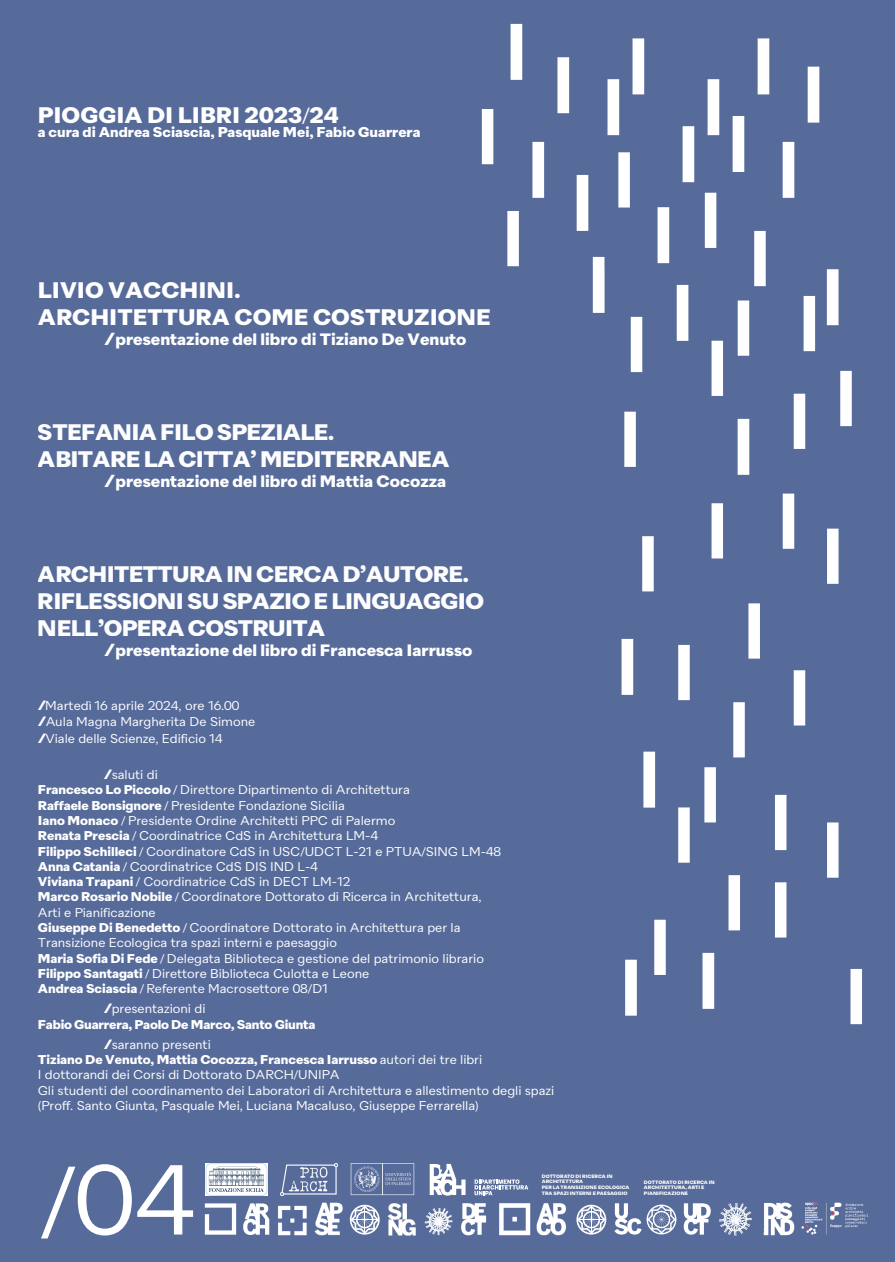
<style>
.page{position:relative;width:895px;height:1262px;background:#fff}
.page>*{position:absolute;margin:0;border:0;box-sizing:border-box;transform-origin:0 0}
.t1{font:99px "Quarion Book DEMO";color:#fff}
.t2{font:22.5px/27px "Quarion Bold DEMO";letter-spacing:-.03em;color:#fff}
.t3{font:22.5px/27px "Quarion Bold DEMO";color:#fff}
.t4{font:16.5px "Quarion Bold DEMO";color:#fff}
.t5{font:14.25px "Quarion Bold DEMO";color:#fff}
.t6{font:12.75px/15.3px "Quarion Book DEMO";letter-spacing:-.005em;color:#fff}
.t7{font:12.75px "Quarion Bold DEMO";letter-spacing:-.005em;color:#fff}
.t8{font:4.88px/5.8px "Quarion Bold DEMO";color:#fff}
.s1{font-family:"Myriad Pro"}
.s2{font-family:"Benton Sans";font-weight:900}
.s3{font-family:"Quarion Bold DEMO"}
.s4{font-family:"Quarion Book DEMO"}
</style>
<div class="page">
<div style="left:0;top:0;width:894px;height:1261px;background:#576b9a"></div>
<svg style="left:474px;top:1179px;width:54px;height:16px"></svg>
<svg style="left:429px;top:1163px;width:36px;height:32px"></svg>
<svg style="left:243px;top:1203px;width:26px;height:31px"></svg>
<svg style="left:205px;top:1203px;width:31px;height:31px"></svg>
<svg style="left:351px;top:1162px;width:63px;height:32px"></svg>
<img style="left:205px;top:1163px;width:62px;height:32px">
<img style="left:717px;top:1199px;width:80px;height:38px">
<img style="left:499px;top:1202px;width:68px;height:33px">
<img style="left:273px;top:1201px;width:73px;height:36px">
<img style="left:424px;top:1203px;width:64px;height:32px">
<img style="left:281px;top:1163px;width:56px;height:31px">
<svg style="left:350px;top:1204px;width:29px;height:30px"></svg>
<svg style="left:576px;top:1204px;width:30px;height:30px"></svg>
<div style="left:382px;top:1218px;width:6px;height:17px;background:#576b9a"></div>
<div style="left:757px;top:1226px;width:6px;height:13px;background:#576b9a"></div>
<img style="left:801px;top:1201px;width:67px;height:34px">
<svg style="left:614px;top:1203px;width:62px;height:31px"></svg>
<svg style="left:683px;top:1203px;width:27px;height:31px"></svg>
<img style="left:384px;top:1203px;width:31px;height:31px">
<h2 class="t3" style="left:38px;top:104px;width:302px">PIOGGIA DI LIBRI 2023<span class="s1">/</span>24</h2>
<p class="t5" style="left:38px;top:126px;width:384px">a cura di Andrea Sciascia, Pasquale Mei, Fabio Guarrera</p>
<h2 class="t3" style="left:38px;top:278px;width:454px">LIVIO VACCHINI.<br>ARCHITETTURA COME COSTRUZIONE</h2>
<p class="t4" style="left:104px;top:333px;width:364px"><span class="s2">/</span>presentazione del libro di Tiziano De Venuto</p>
<h2 class="t2" style="left:38px;top:420px;width:413px">STEFANIA FILO SPEZIALE.<br>ABITARE LA CITTA’ MEDITERRANEA</h2>
<p class="t4" style="left:104px;top:474px;width:343px"><span class="s2">/</span>presentazione del libro di Mattia Cocozza</p>
<h2 class="t2" style="left:38px;top:562px;width:447px">ARCHITETTURA IN CERCA D’AUTORE.<br>RIFLESSIONI SU SPAZIO E LINGUAGGIO<br>NELL’OPERA COSTRUITA</h2>
<p class="t4" style="left:104px;top:643px;width:369px"><span class="s2">/</span>presentazione del libro di Francesca Iarrusso</p>
<p class="t6" style="left:38px;top:698px;width:219px;line-height:16.5px"><span class="s2">/</span>Marted<span class="s1">ì</span> 16 aprile 2024, ore 16.00 <span class="s2">/</span>Aula Magna Margherita De Simone <span class="s2">/</span>Viale delle Scienze, Edificio 14</p>
<p class="t6" style="left:38px;top:768px;width:465px;text-indent:66px"><span class="s2">/</span>saluti di<br><span class="s3">Francesco Lo Piccolo</span> <span class="s1">/</span> Direttore Dipartimento di Architettura<br><span class="s3">Raffaele Bonsignore</span> <span class="s1">/</span> Presidente Fondazione Sicilia<br><span class="s3">Iano Monaco</span> <span class="s1">/</span> Presidente Ordine Architetti PPC di Palermo<br><span class="s3">Renata Prescia</span> <span class="s1">/</span> Coordinatrice CdS in Architettura LM-4<br><span class="s3">Filippo Schilleci</span> <span class="s1">/</span> Coordinatore CdS in USC<span class="s1">/</span>UDCT L-21 e PTUA<span class="s1">/</span>SING LM-48<br><span class="s3">Anna Catania</span> <span class="s1">/</span> Coordinatrice CdS DIS IND L-4<br><span class="s3">Viviana Trapani</span> <span class="s1">/</span> Coordinatrice CdS in DECT LM-12<br><span class="s3">Marco Rosario Nobile</span> <span class="s1">/</span> Coordinatore Dottorato di Ricerca in Architettura, Arti e Pianificazione<br><span class="s3">Giuseppe Di Benedetto</span> <span class="s1">/</span> Coordinatore Dottorato in Architettura per la Transizione Ecologica tra spazi interni e paesaggio<br><span class="s3">Maria Sofia Di Fede</span> <span class="s1">/</span> Delegata Biblioteca e gestione del patrimonio librario <span class="s3">Filippo Santagati</span> <span class="s1">/</span> Direttore Biblioteca Culotta e Leone<br><span class="s3">Andrea Sciascia</span> <span class="s1">/</span> Referente Macrosettore 08<span class="s1">/</span>D1</p>
<p class="t6" style="left:104px;top:1002px;width:103px"><span class="s2">/</span>presentazioni di</p>
<p class="t7" style="left:38px;top:1019px;width:279px">Fabio Guarrera, Paolo De Marco, Santo Giunta</p>
<p class="t6" style="left:104px;top:1037px;width:108px"><span class="s2">/</span>saranno presenti</p>
<p class="t7" style="left:38px;top:1054px;width:446px">Tiziano De Venuto, Mattia Cocozza, Francesca Iarrusso <span class="s4">autori dei tre libri</span></p>
<p class="t6" style="left:38px;top:1068px;width:518px">I dottorandi dei Corsi di Dottorato DARCH<span class="s1">/</span>UNIPA<br>Gli studenti del coordinamento dei Laboratori di Architettura e allestimento degli spazi <span class="s1">(</span>Proff. Santo Giunta, Pasquale Mei, Luciana Macaluso, Giuseppe Ferrarella<span class="s1">)</span></p>
<h1 class="t1" style="left:41px;top:1163px;width:155px"><span class="s1">/</span>04</h1>
<p class="t8" style="left:541px;top:1173px;width:89px">DOTTORATO DI RICERCA IN<br>ARCHITETTURA<br>PER LA TRANSIZIONE ECOLOGICA<br>TRA SPAZI INTERNI E PAESAGGIO</p>
<p class="t8" style="left:644px;top:1179px;width:72px">DOTTORATO DI RICERCA IN<br>ARCHITETTURA, ARTI E<br>PIANIFICAZIONE</p>
</div>
